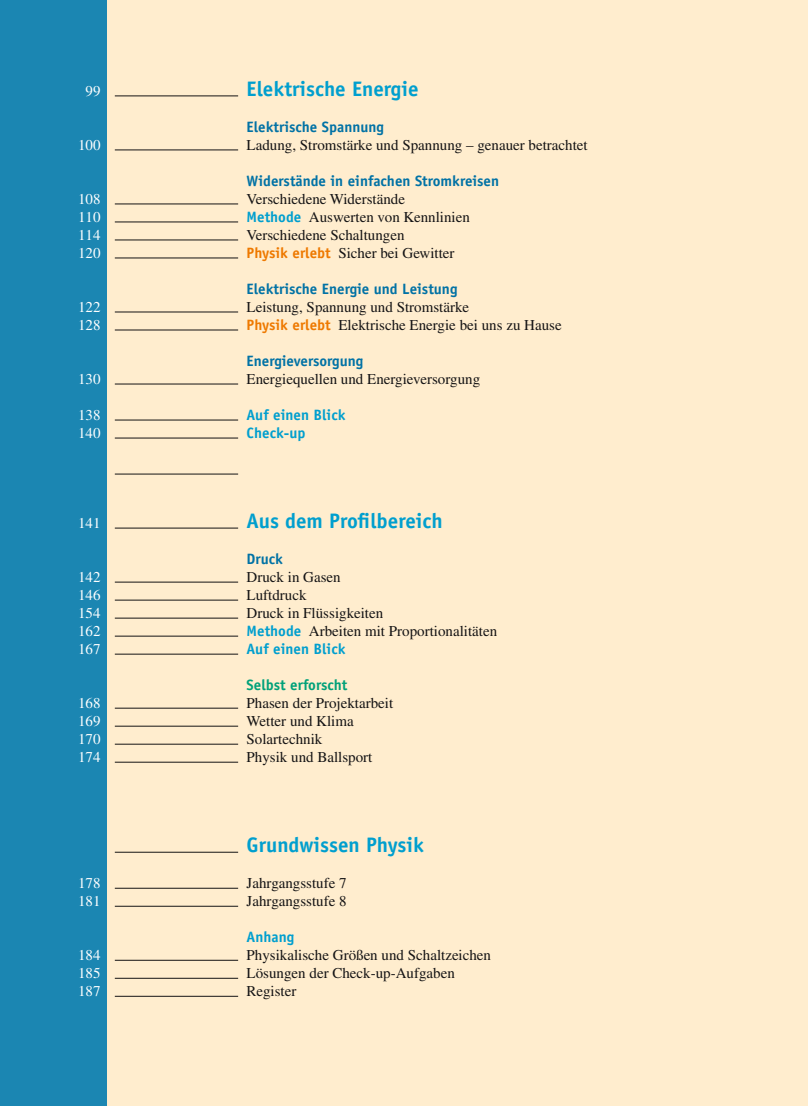
<style>
.page{position:relative;width:808px;height:1106px;background:#fff}
.page>*{position:absolute;margin:0;border:0;box-sizing:border-box;transform-origin:0 0}
._63_Physik_Inhalt_03{font:700 21px "Officina Sans Std";color:#009fce}
._62_Bio_Physik_Inhal{font:15px "Times LT Std";color:#141314}
._61_Physik_Inhalt_01{font:700 15px "Officina Sans Std";color:#0072a5}
._62_Bio_Physik_Inhal-2{font:15px "Times LT Std";color:#fff}
._62_Bio_Physik_Inhal-3{font:700 15px "Officina Sans Std";color:#009fce}
._61_Physik_Inhalt_01-2{font:700 15px "Officina Sans Std";color:#00a179}
._63_Physik_Inhalt_03-2{font:15px "Times LT Std";color:#fff}
.s1{font-family:"Officina Sans Std";font-weight:700;color:#009fce}
.s2{font-family:"Officina Sans Std";font-weight:700;color:#ee7900}
</style>
<div class="page">
<div style="left:106px;top:0;width:702px;height:1106px;background:#ffedce"></div>
<div style="left:0;top:0;width:106px;height:1106px;background:#1b86b2"></div>
<hr style="left:115px;top:96px;width:123px;height:1px;background:#141314">
<hr style="left:115px;top:150px;width:123px;height:1px;background:#141314">
<hr style="left:115px;top:204px;width:123px;height:1px;background:#141314">
<hr style="left:115px;top:222px;width:123px;height:1px;background:#141314">
<hr style="left:115px;top:240px;width:123px;height:1px;background:#141314">
<hr style="left:115px;top:258px;width:123px;height:1px;background:#141314">
<hr style="left:115px;top:312px;width:123px;height:1px;background:#141314">
<hr style="left:115px;top:330px;width:123px;height:1px;background:#141314">
<hr style="left:115px;top:384px;width:123px;height:1px;background:#141314">
<hr style="left:115px;top:420px;width:123px;height:1px;background:#141314">
<hr style="left:115px;top:438px;width:123px;height:1px;background:#141314">
<hr style="left:115px;top:474px;width:123px;height:1px;background:#141314">
<hr style="left:115px;top:528px;width:123px;height:1px;background:#141314">
<hr style="left:115px;top:582px;width:123px;height:1px;background:#141314">
<hr style="left:115px;top:600px;width:123px;height:1px;background:#141314">
<hr style="left:115px;top:618px;width:123px;height:1px;background:#141314">
<hr style="left:115px;top:636px;width:123px;height:1px;background:#141314">
<hr style="left:115px;top:654px;width:123px;height:1px;background:#141314">
<hr style="left:115px;top:708px;width:123px;height:1px;background:#141314">
<hr style="left:115px;top:726px;width:123px;height:1px;background:#141314">
<hr style="left:115px;top:744px;width:123px;height:1px;background:#141314">
<hr style="left:115px;top:762px;width:123px;height:1px;background:#141314">
<hr style="left:115px;top:852px;width:123px;height:1px;background:#141314">
<hr style="left:115px;top:888px;width:123px;height:1px;background:#141314">
<hr style="left:115px;top:906px;width:123px;height:1px;background:#141314">
<hr style="left:115px;top:960px;width:123px;height:1px;background:#141314">
<hr style="left:115px;top:978px;width:123px;height:1px;background:#141314">
<hr style="left:115px;top:996px;width:123px;height:1px;background:#141314">
<p class="_63_Physik_Inhalt_03-2" style="left:86px;top:82px;width:16px">99</p>
<p class="_63_Physik_Inhalt_03" style="left:247px;top:75px;width:173px">Elektrische Energie</p>
<p class="_61_Physik_Inhalt_01" style="left:247px;top:117px;width:139px">Elektrische Spannung</p>
<p class="_62_Bio_Physik_Inhal-2" style="left:78px;top:136px;width:24px">100</p>
<p class="_62_Bio_Physik_Inhal" style="left:247px;top:136px;width:343px">Ladung, Stromstärke und Spannung – genauer betrachtet</p>
<p class="_61_Physik_Inhalt_01" style="left:247px;top:171px;width:254px">Widerstände in einfachen Stromkreisen</p>
<p class="_62_Bio_Physik_Inhal-2" style="left:78px;top:190px;width:24px">108</p>
<p class="_62_Bio_Physik_Inhal" style="left:247px;top:190px;width:160px">Verschiedene Widerstände</p>
<p class="_62_Bio_Physik_Inhal-2" style="left:78px;top:208px;width:24px">110</p>
<p class="_62_Bio_Physik_Inhal" style="left:247px;top:208px;width:225px"><span class="s1">Methode</span> Auswerten von Kennlinien</p>
<p class="_62_Bio_Physik_Inhal-2" style="left:78px;top:226px;width:24px">114</p>
<p class="_62_Bio_Physik_Inhal" style="left:247px;top:226px;width:159px">Verschiedene Schaltungen</p>
<p class="_62_Bio_Physik_Inhal-2" style="left:78px;top:244px;width:24px">120</p>
<p class="_62_Bio_Physik_Inhal" style="left:247px;top:244px;width:209px"><span class="s2">Physik erlebt</span> Sicher bei Gewitter</p>
<p class="_61_Physik_Inhalt_01" style="left:247px;top:279px;width:212px">Elektrische Energie und Leistung</p>
<p class="_62_Bio_Physik_Inhal-2" style="left:78px;top:298px;width:24px">122</p>
<p class="_62_Bio_Physik_Inhal" style="left:247px;top:298px;width:224px">Leistung, Spannung und Stromstärke</p>
<p class="_62_Bio_Physik_Inhal-2" style="left:78px;top:316px;width:24px">128</p>
<p class="_62_Bio_Physik_Inhal" style="left:247px;top:316px;width:317px"><span class="s2">Physik erlebt</span> Elektrische Energie bei uns zu Hause</p>
<p class="_61_Physik_Inhalt_01" style="left:247px;top:351px;width:118px">Energieversorgung</p>
<p class="_62_Bio_Physik_Inhal-2" style="left:78px;top:370px;width:24px">130</p>
<p class="_62_Bio_Physik_Inhal" style="left:247px;top:370px;width:235px">Energiequellen und Energieversorgung</p>
<p class="_62_Bio_Physik_Inhal-2" style="left:78px;top:406px;width:24px">138</p>
<p class="_62_Bio_Physik_Inhal-3" style="left:247px;top:405px;width:100px">Auf einen Blick</p>
<p class="_62_Bio_Physik_Inhal-2" style="left:78px;top:424px;width:24px">140</p>
<p class="_62_Bio_Physik_Inhal-3" style="left:247px;top:423px;width:60px">Check-up</p>
<p class="_63_Physik_Inhalt_03-2" style="left:78px;top:514px;width:24px">141</p>
<p class="_63_Physik_Inhalt_03" style="left:247px;top:507px;width:198px">Aus dem Profilbereich</p>
<p class="_61_Physik_Inhalt_01" style="left:247px;top:549px;width:38px">Druck</p>
<p class="_62_Bio_Physik_Inhal-2" style="left:78px;top:568px;width:24px">142</p>
<p class="_62_Bio_Physik_Inhal" style="left:247px;top:568px;width:96px">Druck in Gasen</p>
<p class="_62_Bio_Physik_Inhal-2" style="left:78px;top:586px;width:24px">146</p>
<p class="_62_Bio_Physik_Inhal" style="left:247px;top:586px;width:61px">Luftdruck</p>
<p class="_62_Bio_Physik_Inhal-2" style="left:78px;top:604px;width:24px">154</p>
<p class="_62_Bio_Physik_Inhal" style="left:247px;top:604px;width:138px">Druck in Flüssigkeiten</p>
<p class="_62_Bio_Physik_Inhal-2" style="left:78px;top:622px;width:24px">162</p>
<p class="_62_Bio_Physik_Inhal" style="left:247px;top:622px;width:252px"><span class="s1">Methode</span> Arbeiten mit Proportionalitäten</p>
<p class="_62_Bio_Physik_Inhal-2" style="left:78px;top:640px;width:24px">167</p>
<p class="_62_Bio_Physik_Inhal-3" style="left:247px;top:639px;width:100px">Auf einen Blick</p>
<p class="_61_Physik_Inhalt_01-2" style="left:247px;top:675px;width:102px">Selbst erforscht</p>
<p class="_62_Bio_Physik_Inhal-2" style="left:78px;top:694px;width:24px">168</p>
<p class="_62_Bio_Physik_Inhal" style="left:247px;top:694px;width:148px">Phasen der Projektarbeit</p>
<p class="_62_Bio_Physik_Inhal-2" style="left:78px;top:712px;width:24px">169</p>
<p class="_62_Bio_Physik_Inhal" style="left:247px;top:712px;width:109px">Wetter und Klima</p>
<p class="_62_Bio_Physik_Inhal-2" style="left:78px;top:730px;width:24px">170</p>
<p class="_62_Bio_Physik_Inhal" style="left:247px;top:730px;width:77px">Solartechnik</p>
<p class="_62_Bio_Physik_Inhal-2" style="left:78px;top:748px;width:24px">174</p>
<p class="_62_Bio_Physik_Inhal" style="left:247px;top:748px;width:127px">Physik und Ballsport</p>
<p class="_63_Physik_Inhalt_03" style="left:247px;top:831px;width:179px">Grundwissen Physik</p>
<p class="_62_Bio_Physik_Inhal-2" style="left:78px;top:874px;width:24px">178</p>
<p class="_62_Bio_Physik_Inhal" style="left:247px;top:874px;width:102px">Jahrgangsstufe 7</p>
<p class="_62_Bio_Physik_Inhal-2" style="left:78px;top:892px;width:24px">181</p>
<p class="_62_Bio_Physik_Inhal" style="left:247px;top:892px;width:102px">Jahrgangsstufe 8</p>
<p class="_62_Bio_Physik_Inhal-3" style="left:247px;top:927px;width:49px">Anhang</p>
<p class="_62_Bio_Physik_Inhal-2" style="left:78px;top:946px;width:24px">184</p>
<p class="_62_Bio_Physik_Inhal" style="left:247px;top:946px;width:246px">Physikalische Größen und Schaltzeichen</p>
<p class="_62_Bio_Physik_Inhal-2" style="left:78px;top:964px;width:24px">185</p>
<p class="_62_Bio_Physik_Inhal" style="left:247px;top:964px;width:210px">Lösungen der Check-up-Aufgaben</p>
<p class="_62_Bio_Physik_Inhal-2" style="left:78px;top:982px;width:24px">187</p>
<p class="_62_Bio_Physik_Inhal" style="left:247px;top:982px;width:51px">Register</p>
</div>
